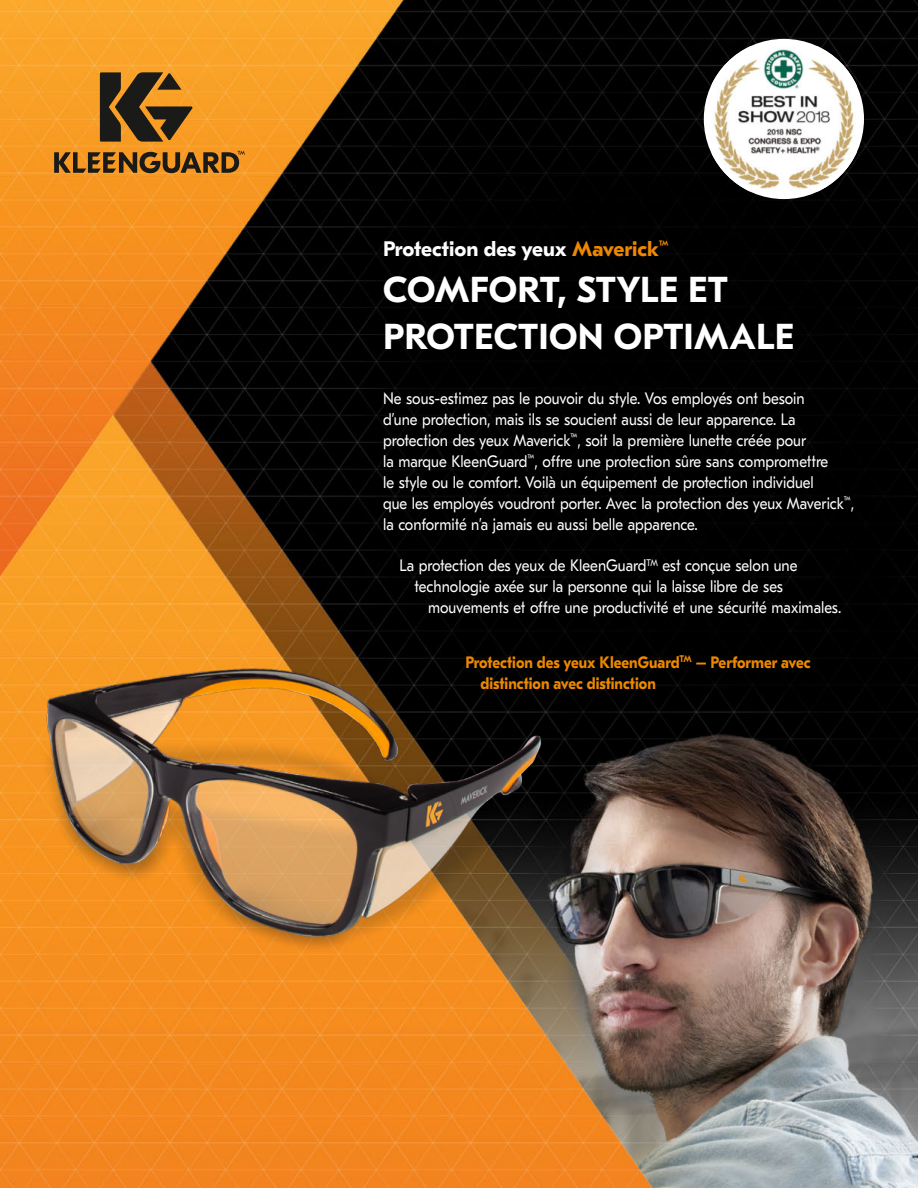
<style>
.page{position:relative;width:918px;height:1188px;background:#fff}
.page>*{position:absolute;margin:0;border:0;box-sizing:border-box;transform-origin:0 0}
.t1{font:700 36px/46.5px "GT Eesti Text";letter-spacing:.01em;color:#fff}
.t2{font:700 21px "GT Eesti Text";color:#fff}
.t3{font:16.5px/21px "GT Eesti Text";color:#fff;scale:.9 1}
.t4{font:700 16.5px/21px "GT Eesti Text";color:#e80;scale:.9 1}
.s1{color:#e80}
</style>
<div class="page">
<img style="left:0;top:0;width:918px;height:1188px">
<svg style="left:100px;top:72px;width:93px;height:70px;background:#724f1d"></svg>
<svg style="left:54px;top:151px;width:191px;height:22px;background:#8a5a1d"></svg>
<div style="left:704px;top:39px;width:160px;height:160px;background:#fff;border-radius:50%"></div>
<img style="left:712px;top:46px;width:145px;height:145px">
<img style="left:14px;top:654px;width:543px;height:349px">
<p class="t2" style="left:383px;top:237px;width:287px">Protection des yeux <span class="s1">Maverick</span><sup>™</sup></p>
<p class="t1" style="left:383px;top:268px;width:413px">COMFORT, STYLE ET<br>PROTECTION OPTIMALE</p>
<p class="t3" style="left:383px;top:388px;width:525px">Ne sous-estimez pas le pouvoir du style. Vos employés ont besoin<br>d’une protection, mais ils se soucient aussi de leur apparence. La protection des yeux Maverick<sup>™</sup>, soit la première lunette créée pour<br>la marque KleenGuard<sup>™</sup>, offre une protection sûre sans compromettre<br>le style ou le comfort. Voilà un équipement de protection individuel<br>que les employés voudront porter. Avec la protection des yeux Maverick<sup>™</sup>, la conformité n’a jamais eu aussi belle apparence.</p>
<p class="t3" style="left:400px;top:555px;width:444px">La protection des yeux de KleenGuard<sup>TM</sup> est conçue selon une</p>
<p class="t3" style="left:415px;top:576px;width:411px">technologie axée sur la personne qui la laisse libre de ses</p>
<p class="t3" style="left:428px;top:597px;width:461px">mouvements et offre une productivité et une sécurité maximales.</p>
<p class="t4" style="left:481px;top:652px;width:368px;text-indent:-15px">Protection des yeux KleenGuard<sup>TM</sup> – Performer avec distinction avec distinction</p>
</div>
